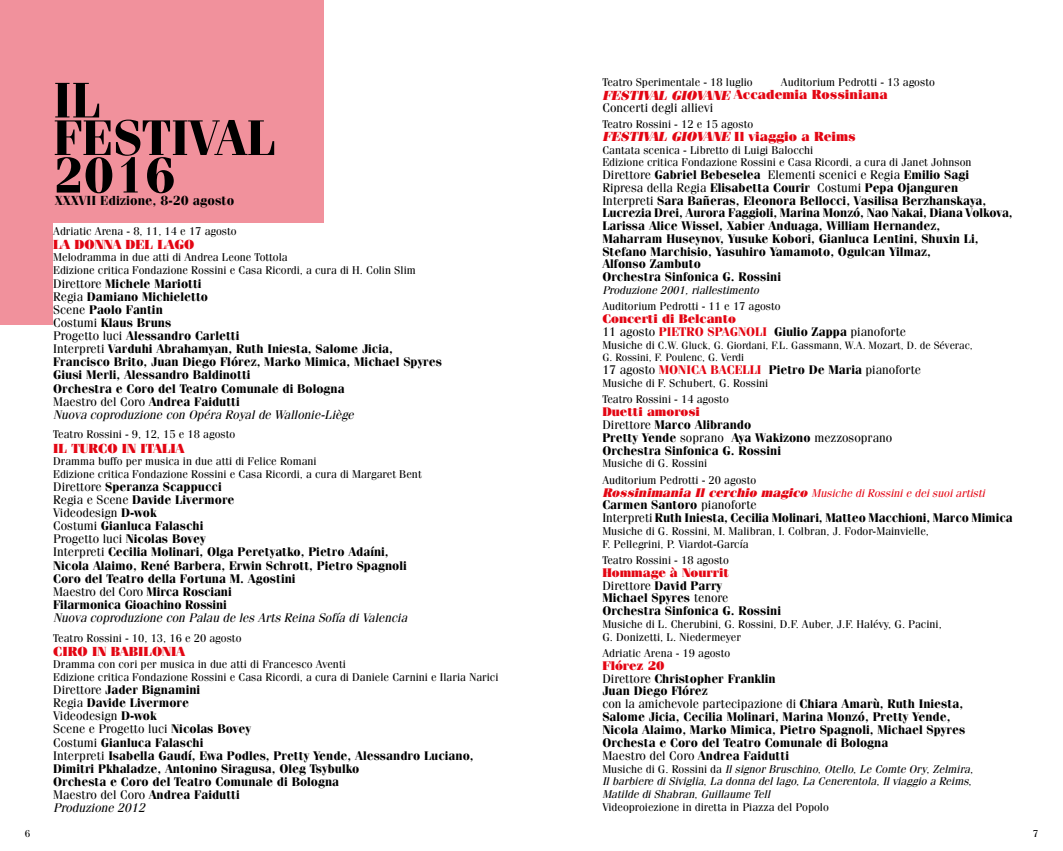
<style>
.page{position:relative;width:1063px;height:851px;background:#fff}
.page>*{position:absolute;margin:0;border:0;box-sizing:border-box;transform-origin:0 0}
.t1{font:700 50px/37.5px "Fenice";color:#000}
.t2{font:900 13.12px "Fenice";color:#e30613}
.t3{font:italic 900 13.12px "Fenice";color:#e30613}
.t4{font:700 13.12px "Fenice";color:#000}
.t5{font:700 12.5px/13.1px "Fenice";color:#000}
.t6{font:12.5px "Fenice";color:#000}
.t7{font:900 12.5px/12.8px "Fenice";color:#e30613}
.t8{font:italic 12.5px "Fenice";color:#000}
.t9{font:11.25px/13.1px "Fenice";color:#000}
.t10{font:italic 11.25px/12.8px "Fenice";color:#000}
.t11{font:italic 11.25px "Fenice";color:#e30613}
.t12{font:10.62px/12.8px "Fenice";color:#000}
.t13{font:10px "Fenice";color:#000}
.s1{font-weight:400}
.s2{font-weight:400;font-style:italic}
.s3{font-style:italic}
.s4{font-style:normal}
.s5{font-weight:400;color:#000}
.s6{font-weight:700}
.s7{font-weight:700;color:#000}
.s8{font-size:11.25px}
.s9{font-weight:700;color:#e30613}
.s10{font-weight:900;color:#e30613}
.s11{font-weight:900;font-size:12.5px}
</style>
<div class="page">
<div style="left:0;top:0;width:324px;height:324px;background:#f1919c"></div>
<div style="left:53px;top:223px;width:329px;height:157px;background:#fff"></div>
<h1 class="t1" style="left:53px;top:80px;width:224px">IL<br>FESTIVAL<br>2016</h1>
<p class="t9" style="left:53px;top:224px;width:185px">Adriatic Arena - 8, 11, 14 e 17 agosto</p>
<p class="t2" style="left:53px;top:237px;width:143px">LA DONNA DEL LAGO</p>
<p class="t9" style="left:53px;top:250px;width:364px">Melodramma in due atti di Andrea Leone Tottola<br>Edizione critica Fondazione Rossini e Casa Ricordi, a cura di H. Colin Slim</p>
<p class="t5" style="left:53px;top:276px;width:390px"><span class="s1">Direttore</span> Michele Mariotti<br><span class="s1">Regia</span> Damiano Michieletto<br><span class="s1">Scene</span> Paolo Fantin<br><span class="s1">Costumi</span> Klaus Bruns<br><span class="s1">Progetto luci</span> Alessandro Carletti<br><span class="s1">Interpreti</span> Varduhi Abrahamyan, Ruth Iniesta, Salome Jicia, Francisco Brito, Juan Diego Flórez, Marko Mimica, Michael Spyres Giusi Merli, Alessandro Baldinotti<br>Orchestra e Coro del Teatro Comunale di Bologna<br><span class="s1">Maestro del Coro</span> Andrea Faidutti<br><span class="s2">Nuova coproduzione con Opéra Royal de Wallonie-Liège</span></p>
<p class="t9" style="left:53px;top:427px;width:184px">Teatro Rossini - 9, 12, 15 e 18 agosto</p>
<p class="t2" style="left:53px;top:440px;width:133px">IL TURCO IN ITALIA</p>
<p class="t9" style="left:53px;top:454px;width:370px">Dramma buffo per musica in due atti di Felice Romani<br>Edizione critica Fondazione Rossini e Casa Ricordi, a cura di Margaret Bent</p>
<p class="t5" style="left:53px;top:479px;width:355px"><span class="s1">Direttore</span> Speranza Scappucci<br><span class="s1">Regia e Scene</span> Davide Livermore<br><span class="s1">Videodesign</span> D-wok<br><span class="s1">Costumi</span> Gianluca Falaschi<br><span class="s1">Progetto luci</span> Nicolas Bovey<br><span class="s1">Interpreti</span> Cecilia Molinari, Olga Peretyatko, Pietro Adaíni, Nicola Alaimo, René Barbera, Erwin Schrott, Pietro Spagnoli Coro del Teatro della Fortuna M. Agostini<br><span class="s1">Maestro del Coro</span> Mirca Rosciani<br>Filarmonica Gioachino Rossini</p>
<p class="t8" style="left:53px;top:610px;width:356px">Nuova coproduzione con Palau de les Arts Reina Sofía di Valencia</p>
<p class="t9" style="left:53px;top:630px;width:190px">Teatro Rossini - 10, 13, 16 e 20 agosto</p>
<p class="t2" style="left:53px;top:643px;width:133px">CIRO IN BABILONIA</p>
<p class="t9" style="left:53px;top:657px;width:447px">Dramma con cori per musica in due atti di Francesco Aventi<br>Edizione critica Fondazione Rossini e Casa Ricordi, a cura di Daniele Carnini e Ilaria Narici</p>
<p class="t5" style="left:53px;top:683px;width:422px"><span class="s1">Direttore</span> Jader Bignamini<br><span class="s1">Regia</span> Davide Livermore<br><span class="s1">Videodesign</span> D-wok<br><span class="s1">Scene e Progetto luci</span> Nicolas Bovey<br><span class="s1">Costumi</span> Gianluca Falaschi<br><span class="s1">Interpreti</span> Isabella Gaudí, Ewa Podles, Pretty Yende, Alessandro Luciano, Dimitri Pkhaladze, Antonino Siragusa, Oleg Tsybulko<br>Orchesta e Coro del Teatro Comunale di Bologna<br><span class="s1">Maestro del Coro</span> Andrea Faidutti<br><span class="s2">Produzione 2012</span></p>
<p class="t4" style="left:55px;top:193px;width:181px">XXXVII Edizione, 8-20 agosto</p>
<p class="t9" style="left:602px;top:75px;width:152px">Teatro Sperimentale - 18 luglio</p>
<p class="t9" style="left:781px;top:75px;width:155px">Auditorium Pedrotti - 13 agosto</p>
<p class="t2" style="left:602px;top:86px;width:287px"><span class="s3">FESTIVAL GIOVANE</span> Accademia Rossiniana</p>
<p class="t6" style="left:602px;top:100px;width:112px">Concerti degli allievi</p>
<p class="t9" style="left:602px;top:117px;width:152px">Teatro Rossini - 12 e 15 agosto</p>
<p class="t3" style="left:602px;top:128px;width:255px">FESTIVAL GIOVANE <span class="s4">Il viaggio a Reims</span></p>
<p class="t9" style="left:602px;top:143px;width:371px;line-height:12.8px">Cantata scenica - Libretto di Luigi Balocchi<br>Edizione critica Fondazione Rossini e Casa Ricordi, a cura di Janet Johnson</p>
<p class="t5" style="left:602px;top:168px;width:412px;line-height:12.8px"><span class="s1">Direttore</span> Gabriel Bebeselea <span class="s1">Elementi scenici e Regia</span> Emilio Sagi <span class="s1">Ripresa della Regia</span> Elisabetta Courir <span class="s1">Costumi</span> Pepa Ojanguren<br><span class="s1">Interpreti</span> Sara Bañeras, Eleonora Bellocci, Vasilisa Berzhanskaya, Lucrezia Drei, Aurora Faggioli, Marina Monzó, Nao Nakai, Diana Volkova, Larissa Alice Wissel, Xabier Anduaga, William Hernandez,<br>Maharram Huseynov, Yusuke Kobori, Gianluca Lentini, Shuxin Li, Stefano Marchisio, Yasuhiro Yamamoto, Ogulcan Yilmaz,<br>Alfonso Zambuto<br>Orchestra Sinfonica G. Rossini</p>
<p class="t10" style="left:602px;top:283px;width:158px">Produzione 2001, riallestimento</p>
<p class="t9" style="left:602px;top:300px;width:180px">Auditorium Pedrotti - 11 e 17 agosto</p>
<p class="t7" style="left:602px;top:312px;width:305px">Concerti di Belcanto<br><span class="s5">11 agosto</span> <span class="s6">PIETRO SPAGNOLI</span> <span class="s7">Giulio Zappa</span> <span class="s5">pianoforte</span></p>
<p class="t12" style="left:602px;top:338px;width:372px"><span class="s8">Musiche di</span> C.W. Gluck, G. Giordani, F.L. Gassmann, W.A. Mozart, D. de Séverac,<br>G. Rossini, F. Poulenc, G. Verdi</p>
<p class="t6" style="left:602px;top:362px;width:320px">17 agosto <span class="s9">MONICA BACELLI</span> <span class="s6">Pietro De Maria</span> pianoforte</p>
<p class="t9" style="left:602px;top:374px;width:168px;line-height:16.5px">Musiche di F. Schubert, G. Rossini<br>Teatro Rossini - 14 agosto</p>
<p class="t5" style="left:602px;top:405px;width:292px;line-height:12.8px"><span class="s10">Duetti amorosi<br></span><span class="s1">Direttore</span> Marco Alibrando<br>Pretty Yende <span class="s1">soprano</span> Aya Wakizono <span class="s1">mezzosoprano<br></span>Orchestra Sinfonica G. Rossini</p>
<p class="t9" style="left:602px;top:455px;width:155px;line-height:16.5px">Musiche di G. Rossini<br>Auditorium Pedrotti - 20 agosto</p>
<p class="t11" style="left:602px;top:486px;width:384px"><span class="s11">Rossinimania Il cerchio magico</span> Musiche di Rossini e dei suoi artisti</p>
<p class="t5" style="left:602px;top:498px;width:412px;line-height:12.8px">Carmen Santoro <span class="s1">pianoforte<br>Interpreti</span> Ruth Iniesta, Cecilia Molinari, Matteo Macchioni, Marco Mimica</p>
<p class="t9" style="left:602px;top:524px;width:328px;line-height:12.8px">Musiche di G. Rossini, M. Malibran, I. Colbran, J. Fodor-Mainvielle,<br>F. Pellegrini, P. Viardot-García</p>
<p class="t9" style="left:602px;top:553px;width:128px">Teatro Rossini - 18 agosto</p>
<p class="t5" style="left:602px;top:566px;width:180px;line-height:12.8px"><span class="s10">Hommage à Nourrit<br></span><span class="s1">Direttore</span> David Parry<br>Michael Spyres <span class="s1">tenore<br></span>Orchestra Sinfonica G. Rossini</p>
<p class="t9" style="left:602px;top:617px;width:341px;line-height:12.8px">Musiche di L. Cherubini, G. Rossini, D.F. Auber, J.F. Halévy, G. Pacini,<br>G. Donizetti, L. Niedermeyer</p>
<p class="t9" style="left:602px;top:646px;width:129px">Adriatic Arena - 19 agosto</p>
<p class="t5" style="left:602px;top:658px;width:364px"><span class="s10">Flórez 20<br></span><span class="s1">Direttore</span> Christopher Franklin<br>Juan Diego Flórez<br><span class="s1">con la amichevole partecipazione di</span> Chiara Amarù, Ruth Iniesta, Salome Jicia, Cecilia Molinari, Marina Monzó, Pretty Yende, Nicola Alaimo, Marko Mimica, Pietro Spagnoli, Michael Spyres Orchesta e Coro del Teatro Comunale di Bologna<br><span class="s1">Maestro del Coro</span> Andrea Faidutti</p>
<p class="t10" style="left:602px;top:762px;width:372px"><span class="s4">Musiche di G. Rossini da</span> Il signor Bruschino<span class="s4">,</span> Otello<span class="s4">,</span> Le Comte Ory<span class="s4">,</span> Zelmira<span class="s4">, </span>Il barbiere di Siviglia<span class="s4">,</span> La donna del lago<span class="s4">,</span> La Cenerentola<span class="s4">,</span> Il viaggio a Reims<span class="s4">, </span>Matilde di Shabran<span class="s4">,</span> Guillaume Tell<br><span class="s4">Videoproiezione in diretta in Piazza del Popolo</span></p>
<p class="t13" style="left:25px;top:827px;width:7px">6</p>
<p class="t13" style="left:1033px;top:827px;width:7px">7</p>
</div>
